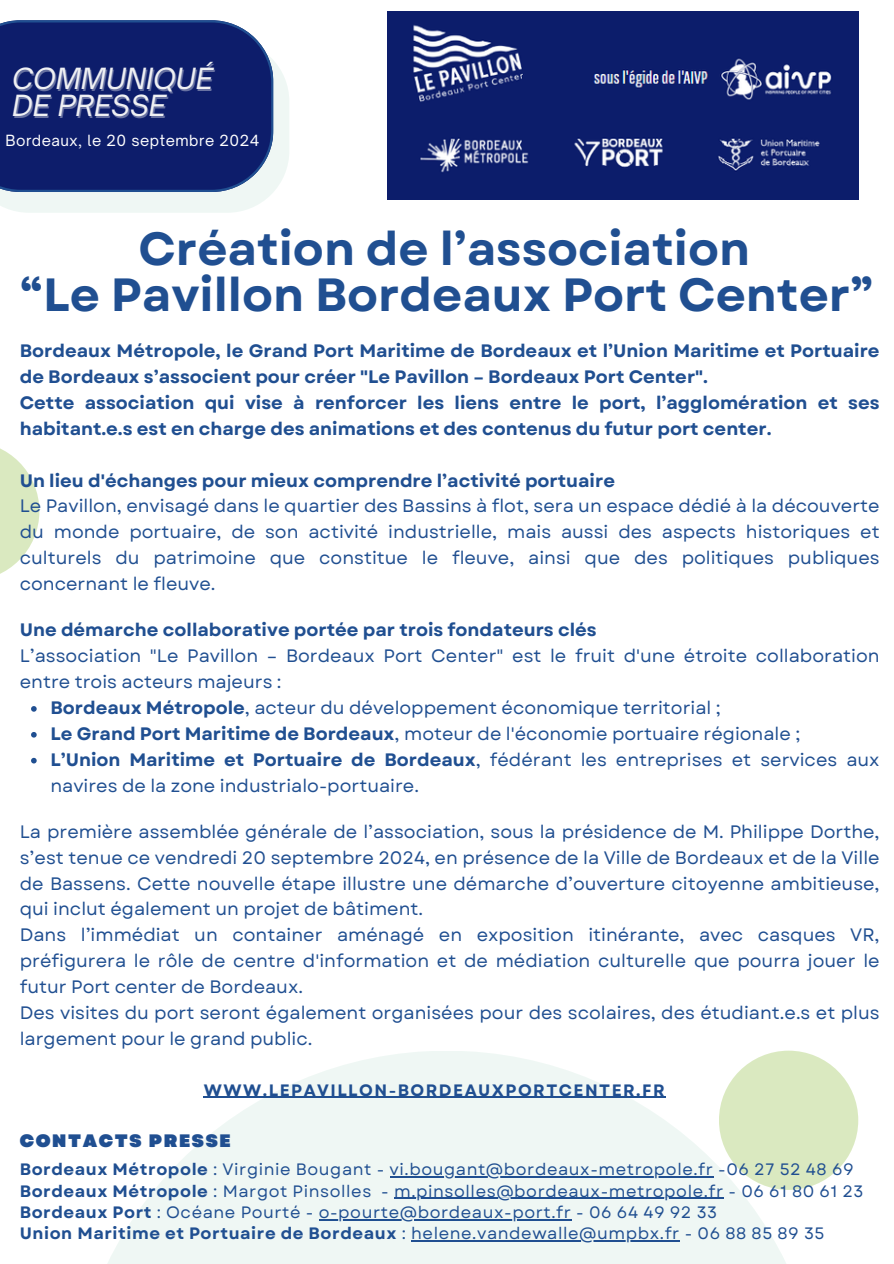
<style>
.page{position:relative;width:894px;height:1264px;background:#fff}
.page>*{position:absolute;margin:0;border:0;box-sizing:border-box;transform-origin:0 0}
.t1{font:700 46.5px/46.2px "Garet";color:#204f91;text-align:center}
.t2{font:italic 27.9px "Open Sauce One";color:#eff0f3}
.t3{font:18px/25.8px "Garet";color:#204f91}
.t4{font:700 18px/25.8px "Garet";color:#204f91}
.t5{font:900 18px "Garet";letter-spacing:.09em;color:#204f91}
.t6{font:16.5px/21.3px "Garet";letter-spacing:.035em;color:#204f91}
.t7{font:700 16.5px "Garet";letter-spacing:.09em;color:#204f91}
.t8{font:14.7px "Open Sauce One";letter-spacing:.035em;color:#fff}
.s1{font-weight:700}
</style>
<div class="page">
<svg style="left:0;top:60px;width:289px;height:153px;fill:#eff7f4"></svg>
<svg style="left:0;top:20px;width:273px;height:172px;background:#152671"></svg>
<div style="left:70px;top:1050px;width:753px;height:213px;background:linear-gradient(to right,#f5faf8,#f1f7f6)"></div>
<div style="left:718px;top:1050px;width:140px;height:139px;background:#dae9c0;border-radius:50%"></div>
<svg style="left:0;top:448px;width:39px;height:126px;fill:#dae9c0"></svg>
<svg style="left:31px;top:706px;width:6px;height:5px"></svg>
<svg style="left:31px;top:732px;width:6px;height:5px"></svg>
<svg style="left:31px;top:757px;width:6px;height:6px"></svg>
<img style="left:388px;top:12px;width:470px;height:188px">
<hr style="left:389px;top:1176px;width:324px;height:1px;background:#204f91">
<hr style="left:394px;top:1197px;width:329px;height:1px;background:#204f91">
<hr style="left:319px;top:1219px;width:252px;height:1px;background:#204f91">
<hr style="left:411px;top:1240px;width:269px;height:1px;background:#204f91">
<hr style="left:204px;top:1096px;width:462px;height:1px;background:#204f91">
<p class="t2" style="left:12px;top:61px;width:202px">COMMUNIQUÉ</p>
<p class="t2" style="left:12px;top:88px;width:155px">DE PRESSE</p>
<p class="t8" style="left:5px;top:131px;width:255px">Bordeaux, le 20 septembre 2024</p>
<h5 class="t1" style="left:20px;top:225px;width:855px">Création de l’association<br>“Le Pavillon Bordeaux Port Center”</h5>
<h2 class="t4" style="left:20px;top:338px;width:861px">Bordeaux Métropole, le Grand Port Maritime de Bordeaux et l’Union Maritime et Portuaire de Bordeaux s’associent pour créer "Le Pavillon – Bordeaux Port Center".<br>Cette association qui vise à renforcer les liens entre le port, l’agglomération et ses habitant.e.s est en charge des animations et des contenus du futur port center.</h2>
<p class="t3" style="left:20px;top:467px;width:861px"><span class="s1">Un lieu d'échanges pour mieux comprendre l’activité portuaire<br></span>Le Pavillon, envisagé dans le quartier des Bassins à flot, sera un espace dédié à la découverte du monde portuaire, de son activité industrielle, mais aussi des aspects historiques et culturels du patrimoine que constitue le fleuve, ainsi que des politiques publiques concernant le fleuve.</p>
<p class="t3" style="left:20px;top:617px;width:861px"><span class="s1">Une démarche collaborative portée par trois fondateurs clés<br></span>L’association "Le Pavillon – Bordeaux Port Center" est le fruit d'une étroite collaboration entre trois acteurs majeurs :</p>
<h1 class="t3" style="left:50px;top:694px;width:671px"><span class="s1">Bordeaux Métropole</span>, acteur du développement économique territorial ;</h1>
<h4 class="t3" style="left:50px;top:720px;width:751px"><span class="s1">Le Grand Port Maritime de Bordeaux</span>, moteur de l'économie portuaire régionale ;</h4>
<h5 class="t3" style="left:50px;top:746px;width:830px"><span class="s1">L’Union Maritime et Portuaire de Bordeaux</span>, fédérant les entreprises et services aux navires de la zone industrialo-portuaire.</h5>
<h5 class="t3" style="left:20px;top:818px;width:861px">La première assemblée générale de l’association, sous la présidence de M. Philippe Dorthe, s’est tenue ce vendredi 20 septembre 2024, en présence de la Ville de Bordeaux et de la Ville de Bassens. Cette nouvelle étape illustre une démarche d’ouverture citoyenne ambitieuse, qui inclut également un projet de bâtiment.<br>Dans l’immédiat un container aménagé en exposition itinérante, avec casques VR, préfigurera le rôle de centre d'information et de médiation culturelle que pourra jouer le futur Port center de Bordeaux.<br>Des visites du port seront également organisées pour des scolaires, des étudiant.e.s et plus largement pour le grand public.</h5>
<p class="t7" style="left:204px;top:1078px;width:462px">WWW.LEPAVILLON-BORDEAUXPORTCENTER.FR</p>
<p class="t5" style="left:20px;top:1127px;width:212px">CONTACTS PRESSE</p>
<h3 class="t6" style="left:20px;top:1158px;width:835px"><span class="s1">Bordeaux Métropole</span> : Virginie Bougant - vi.bougant@bordeaux-metropole.fr -06 27 52 48 69</h3>
<h3 class="t6" style="left:20px;top:1180px;width:845px"><span class="s1">Bordeaux Métropole</span> : Margot Pinsolles - m.pinsolles@bordeaux-metropole.fr - 06 61 80 61 23</h3>
<h5 class="t6" style="left:20px;top:1201px;width:806px"><span class="s1">Bordeaux Port</span> : Océane Pourté - o-pourte@bordeaux-port.fr - 06 64 49 92 33<br><span class="s1">Union Maritime et Portuaire de Bordeaux</span> : helene.vandewalle@umpbx.fr - 06 88 85 89 35</h5>
</div>
